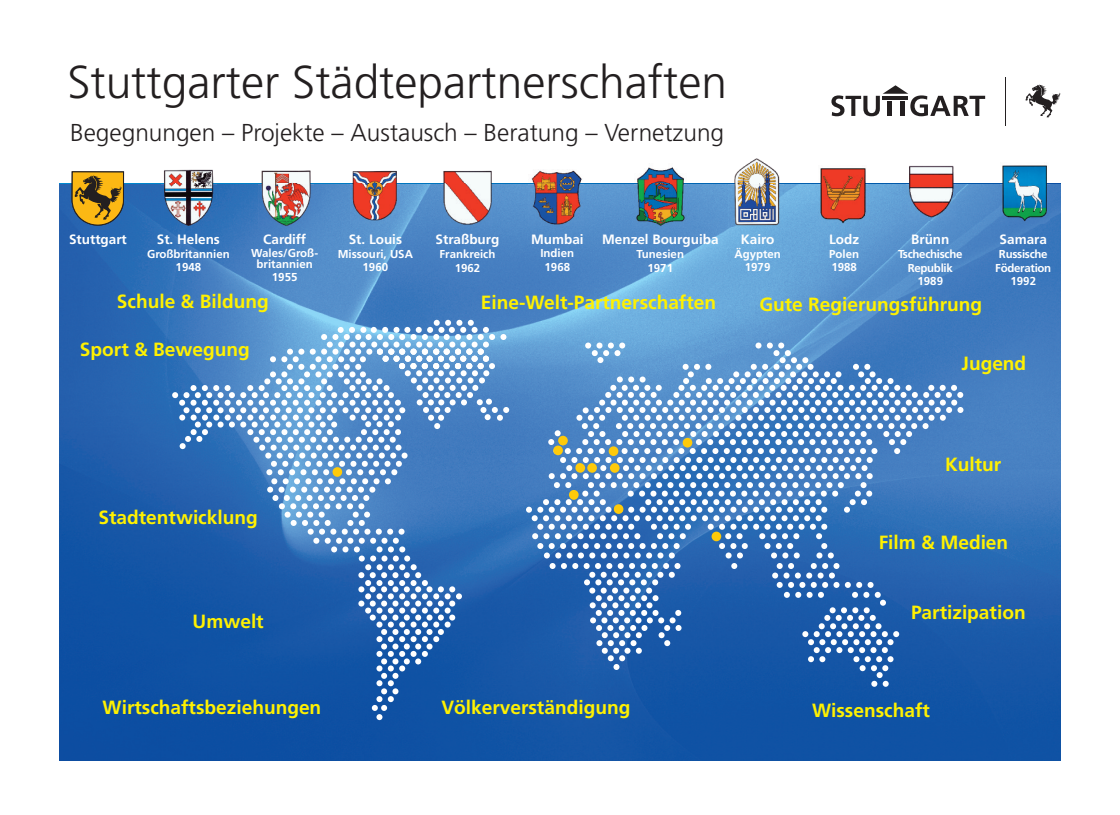
<style>
.page{position:relative;width:1120px;height:815px;background:#fff}
.page>*{position:absolute;margin:0;border:0;box-sizing:border-box;transform-origin:0 0}
.t1{font:300 46px "Frutiger";color:#231f20}
.t2{font:300 24.5px "Frutiger";color:#231f20}
.t3{font:700 19px "Frutiger";color:#fff101}
.t4{font:700 13.5px "Frutiger LT Com";color:#fff}
.t5{font:700 11.5px/13.5px "Frutiger LT Com";color:#fff;text-align:center}
.t6{font:700 11.5px/13.5px "Frutiger LT Com";letter-spacing:-.025em;color:#fff;text-align:center}
</style>
<div class="page">
<img style="left:60px;top:185px;width:1000px;height:575px">
<svg style="left:831px;top:85px;width:154px;height:31px"></svg>
<svg style="left:1025px;top:84px;width:35px;height:33px"></svg>
<hr style="left:1005px;top:77px;width:1px;height:48px;background:#231f20">
<img style="left:161px;top:169px;width:56px;height:60px">
<img style="left:442px;top:170px;width:49px;height:56px">
<img style="left:528px;top:170px;width:56px;height:55px">
<img style="left:351px;top:170px;width:48px;height:54px">
<img style="left:258px;top:170px;width:55px;height:57px">
<img style="left:906px;top:165px;width:49px;height:55px">
<img style="left:728px;top:158px;width:55px;height:68px">
<img style="left:1000px;top:165px;width:49px;height:58px">
<img style="left:818px;top:168px;width:49px;height:57px">
<img style="left:635px;top:167px;width:52px;height:60px">
<div style="left:381px;top:643px;width:6px;height:7px;background:#fff;border-radius:50%"></div>
<div style="left:392px;top:643px;width:6px;height:7px;background:#fff;border-radius:50%"></div>
<div style="left:404px;top:643px;width:6px;height:7px;background:#fff;border-radius:50%"></div>
<div style="left:415px;top:643px;width:6px;height:7px;background:#fff;border-radius:50%"></div>
<svg style="left:372px;top:651px;width:56px;height:69px;background:#376eb3"></svg>
<div style="left:426px;top:643px;width:6px;height:7px;background:#fff;border-radius:50%"></div>
<div style="left:359px;top:555px;width:6px;height:7px;background:#fff;border-radius:50%"></div>
<div style="left:370px;top:555px;width:6px;height:7px;background:#fff;border-radius:50%"></div>
<div style="left:381px;top:555px;width:6px;height:7px;background:#fff;border-radius:50%"></div>
<div style="left:393px;top:555px;width:6px;height:7px;background:#fff;border-radius:50%"></div>
<div style="left:404px;top:555px;width:6px;height:7px;background:#fff;border-radius:50%"></div>
<svg style="left:358px;top:564px;width:104px;height:78px"></svg>
<svg style="left:172px;top:320px;width:337px;height:232px;background:#6194cb"></svg>
<svg style="left:526px;top:343px;width:437px;height:344px;background:#4f83c0"></svg>
<div style="left:617px;top:376px;width:6px;height:7px;background:#fff;border-radius:50%"></div>
<div style="left:628px;top:376px;width:6px;height:7px;background:#fff;border-radius:50%"></div>
<div style="left:639px;top:376px;width:6px;height:7px;background:#fff;border-radius:50%"></div>
<div style="left:332px;top:467px;width:10px;height:10px;background:#feca0a;border-radius:50%"></div>
<div style="left:711px;top:532px;width:10px;height:9px;background:#feca0a;border-radius:50%"></div>
<div style="left:614px;top:504px;width:9px;height:10px;background:#feca0a;border-radius:50%"></div>
<div style="left:569px;top:490px;width:9px;height:10px;background:#feca0a;border-radius:50%"></div>
<div style="left:575px;top:463px;width:10px;height:10px;background:#feca0a;border-radius:50%"></div>
<div style="left:553px;top:446px;width:10px;height:9px;background:#feca0a;border-radius:50%"></div>
<div style="left:558px;top:436px;width:10px;height:9px;background:#feca0a;border-radius:50%"></div>
<div style="left:610px;top:463px;width:9px;height:10px;background:#feca0a;border-radius:50%"></div>
<div style="left:682px;top:438px;width:10px;height:10px;background:#feca0a;border-radius:50%"></div>
<div style="left:587px;top:463px;width:10px;height:10px;background:#feca0a;border-radius:50%"></div>
<div style="left:609px;top:446px;width:9px;height:10px;background:#feca0a;border-radius:50%"></div>
<svg style="left:71px;top:171px;width:53px;height:56px;background:#9f7f2c"></svg>
<h1 class="t1" style="left:67px;top:64px;width:661px">Stuttgarter Städtepartnerschaften</h1>
<p class="t2" style="left:70px;top:123px;width:655px">Begegnungen – Projekte – Austausch – Beratung – Vernetzung</p>
<p class="t4" style="left:69px;top:232px;width:59px">Stuttgart</p>
<p class="t4" style="left:157px;top:231px;width:65px">St. Helens</p>
<p class="t5" style="left:147px;top:247px;width:84px">Großbritannien<br>1948</p>
<p class="t4" style="left:263px;top:231px;width:44px">Cardiff</p>
<p class="t5" style="left:251px;top:248px;width:68px;line-height:10.2px">Wales/Groß&shy;britannien</p>
<p class="t5" style="left:272px;top:271px;width:27px">1955</p>
<p class="t4" style="left:349px;top:231px;width:55px">St. Louis</p>
<p class="t5" style="left:338px;top:247px;width:77px">Missouri, USA<br>1960</p>
<p class="t4" style="left:435px;top:232px;width:65px">Straßburg</p>
<p class="t5" style="left:439px;top:247px;width:57px">Frankreich<br>1962</p>
<p class="t4" style="left:531px;top:231px;width:54px">Mumbai</p>
<p class="t5" style="left:540px;top:247px;width:35px">Indien<br>1968</p>
<p class="t4" style="left:602px;top:232px;width:118px">Menzel Bourguiba</p>
<p class="t5" style="left:636px;top:247px;width:49px">Tunesien<br>1971</p>
<p class="t4" style="left:741px;top:232px;width:35px">Kairo</p>
<p class="t5" style="left:734px;top:247px;width:48px">Ägypten<br>1979</p>
<p class="t4" style="left:829px;top:232px;width:32px">Lodz</p>
<p class="t5" style="left:829px;top:247px;width:31px;text-align:left">Polen<br>1988</p>
<p class="t4" style="left:911px;top:232px;width:40px">Brünn</p>
<p class="t6" style="left:898px;top:247px;width:66px">Tschechische<br>Republik<br>1989</p>
<p class="t3" style="left:117px;top:294px;width:153px">Schule &amp; Bildung</p>
<p class="t3" style="left:481px;top:295px;width:237px">Eine-Welt-Partnerschaften</p>
<p class="t3" style="left:759px;top:297px;width:224px">Gute Regierungsführung</p>
<p class="t4" style="left:999px;top:232px;width:49px">Samara</p>
<p class="t6" style="left:995px;top:247px;width:58px">Russische<br>Föderation<br>1992</p>
<p class="t3" style="left:80px;top:342px;width:171px">Sport &amp; Bewegung</p>
<p class="t3" style="left:98px;top:509px;width:161px">Stadtentwicklung</p>
<p class="t3" style="left:193px;top:613px;width:73px">Umwelt</p>
<p class="t3" style="left:103px;top:700px;width:220px">Wirtschaftsbeziehungen</p>
<p class="t3" style="left:441px;top:700px;width:190px">Völkerverständigung</p>
<p class="t3" style="left:961px;top:356px;width:66px">Jugend</p>
<p class="t3" style="left:945px;top:457px;width:58px">Kultur</p>
<p class="t3" style="left:879px;top:534px;width:131px">Film &amp; Medien</p>
<p class="t3" style="left:911px;top:605px;width:116px">Partizipation</p>
<p class="t3" style="left:812px;top:703px;width:119px">Wissenschaft</p>
</div>
